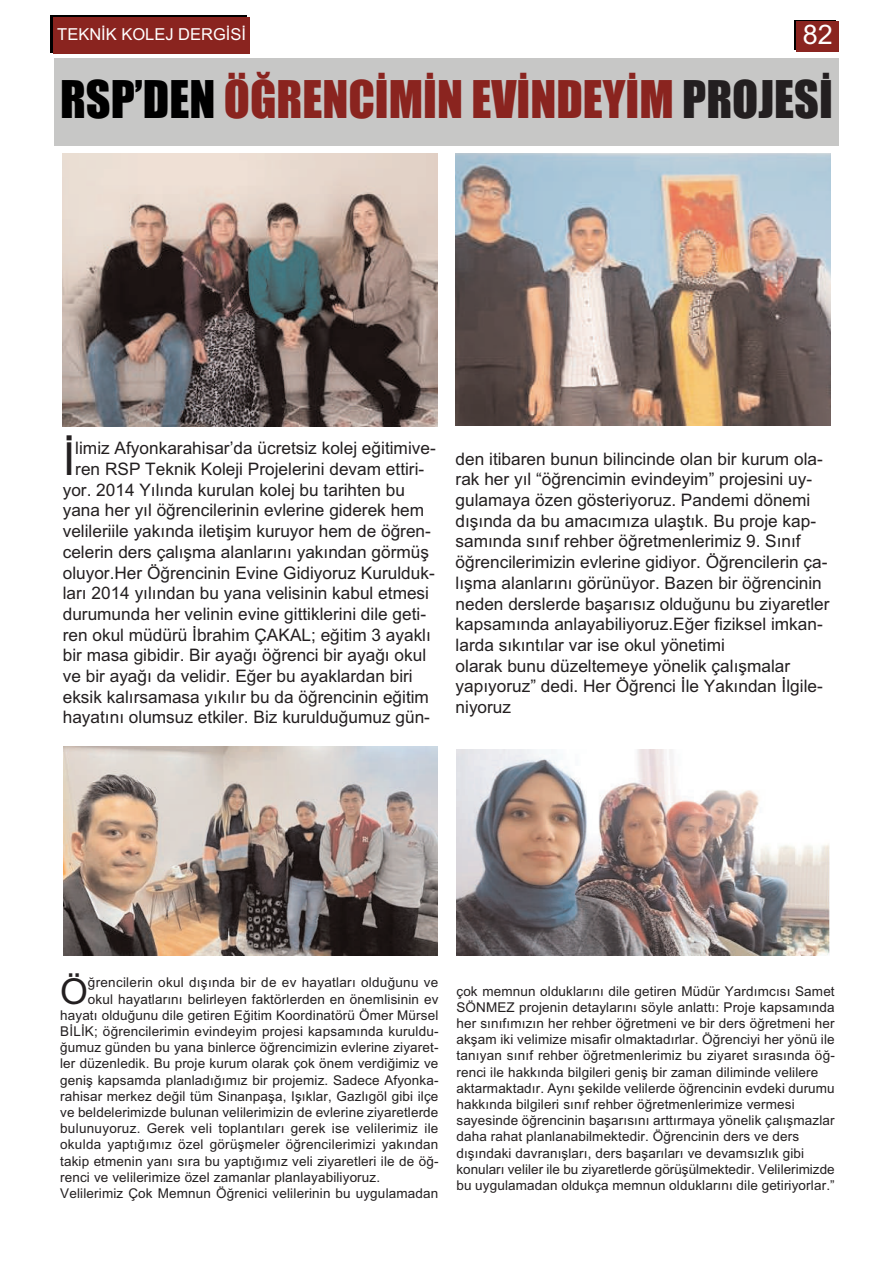
<style>
.page{position:relative;width:893px;height:1263px;background:#fff}
.page>*{position:absolute;margin:0;border:0;box-sizing:border-box;transform-origin:0 0}
.t1{font:48px "Impact";color:#8a241f}
.t2{font:45.6px "Arial";color:#231f20}
.t3{font:35.7px "Arial";color:#231f20}
.t4{font:27px "Arial";color:#fff}
.t5{font:17.25px/20.7px "Arial";color:#231f20}
.t6{font:16.5px "Arial";color:#fff}
.t7{font:13.5px/16.2px "Arial";letter-spacing:.01em;color:#231f20}
.s1{color:#000}
.s2{color:#231f20}
</style>
<div class="page">
<div style="left:54px;top:58px;width:785px;height:88px;background:#c7c7c6"></div>
<img style="left:62px;top:153px;width:375px;height:274px">
<img style="left:455px;top:153px;width:376px;height:272px">
<img style="left:64px;top:747px;width:373px;height:208px">
<img style="left:457px;top:749px;width:372px;height:206px">
<div style="left:51px;top:15px;width:196px;height:38px;background:linear-gradient(to right,#8a241f,#8a241f)"></div>
<div style="left:54px;top:18px;width:196px;height:36px;background:#8a241f"></div>
<div style="left:794px;top:20px;width:41px;height:30px;background:linear-gradient(to bottom,#8a241f,#8a241f)"></div>
<div style="left:797px;top:22px;width:42px;height:30px;background:#8a241f"></div>
<p class="t6" style="left:57px;top:25px;width:190px">TEKNİK KOLEJ DERGİSİ</p>
<h3 class="t4" style="left:803px;top:19px;width:32px">82</h3>
<h1 class="t1" style="left:60px;top:74px;width:774px"><span class="s1">RSP’DEN</span> ÖĞRENCİMİN EVİNDEYİM <span class="s2">PROJESİ</span></h1>
<h2 class="t2" style="left:63px;top:433px;width:14px">İ</h2>
<p class="t5" style="left:75px;top:438px;width:362px">limiz Afyonkarahisar’da ücretsiz kolej eğitimive-</p>
<p class="t5" style="left:75px;top:459px;width:350px">ren RSP Teknik Koleji Projelerini devam ettiri-</p>
<p class="t5" style="left:63px;top:479px;width:344px">yor. 2014 Yılında kurulan kolej bu tarihten bu</p>
<p class="t5" style="left:63px;top:500px;width:363px">yana her yıl öğrencilerinin evlerine giderek hem</p>
<p class="t5" style="left:63px;top:521px;width:370px">velileriile yakında iletişim kuruyor hem de öğren-</p>
<p class="t5" style="left:63px;top:541px;width:368px">celerin ders çalışma alanlarını yakından görmüş</p>
<p class="t5" style="left:63px;top:562px;width:373px">oluyor.Her Öğrencinin Evine Gidiyoruz Kurulduk-</p>
<p class="t5" style="left:63px;top:583px;width:368px">ları 2014 yılından bu yana velisinin kabul etmesi</p>
<p class="t5" style="left:63px;top:604px;width:365px">durumunda her velinin evine gittiklerini dile geti-</p>
<p class="t5" style="left:63px;top:624px;width:370px">ren okul müdürü İbrahim ÇAKAL; eğitim 3 ayaklı</p>
<p class="t5" style="left:63px;top:645px;width:365px">bir masa gibidir. Bir ayağı öğrenci bir ayağı okul</p>
<p class="t5" style="left:63px;top:666px;width:351px">ve bir ayağı da velidir. Eğer bu ayaklardan biri</p>
<p class="t5" style="left:63px;top:686px;width:368px">eksik kalırsamasa yıkılır bu da öğrencinin eğitim</p>
<p class="t5" style="left:63px;top:707px;width:369px">hayatını olumsuz etkiler. Biz kurulduğumuz gün-</p>
<p class="t5" style="left:456px;top:448px;width:375px">den itibaren bunun bilincinde olan bir kurum ola&shy;rak her yıl “öğrencimin evindeyim” projesini uy&shy;gulamaya özen gösteriyoruz. Pandemi dönemi dışında da bu amacımıza ulaştık. Bu proje kap&shy;samında sınıf rehber öğretmenlerimiz 9. Sınıf öğrencilerimizin evlerine gidiyor. Öğrencilerin ça&shy;lışma alanlarını görünüyor. Bazen bir öğrencinin neden derslerde başarısız olduğunu bu ziyaretler kapsamında anlayabiliyoruz.Eğer fiziksel imkan&shy;larda sıkıntılar var ise okul yönetimi<br>olarak bunu düzeltemeye yönelik çalışmalar yapıyoruz” dedi. Her Öğrenci İle Yakından İlgile&shy;niyoruz</p>
<h3 class="t3" style="left:60px;top:970px;width:29px">Ö</h3>
<p class="t7" style="left:88px;top:975px;width:352px">ğrencilerin okul dışında bir de ev hayatları olduğunu ve</p>
<p class="t7" style="left:88px;top:991px;width:352px">okul hayatlarını belirleyen faktörlerden en önemlisinin ev</p>
<p class="t7" style="left:60px;top:1007px;width:380px">hayatı olduğunu dile getiren Eğitim Koordinatörü Ömer Mürsel</p>
<p class="t7" style="left:60px;top:1023px;width:380px">BİLİK; öğrencilerimin evindeyim projesi kapsamında kuruldu-</p>
<p class="t7" style="left:60px;top:1039px;width:380px">ğumuz günden bu yana binlerce öğrencimizin evlerine ziyaret-</p>
<p class="t7" style="left:60px;top:1056px;width:380px">ler düzenledik. Bu proje kurum olarak çok önem verdiğimiz ve</p>
<p class="t7" style="left:60px;top:1072px;width:380px">geniş kapsamda planladığımız bir projemiz. Sadece Afyonka-</p>
<p class="t7" style="left:60px;top:1088px;width:380px">rahisar merkez değil tüm Sinanpaşa, Işıklar, Gazlıgöl gibi ilçe</p>
<p class="t7" style="left:60px;top:1104px;width:380px">ve beldelerimizde bulunan velilerimizin de evlerine ziyaretlerde</p>
<p class="t7" style="left:60px;top:1120px;width:380px">bulunuyoruz. Gerek veli toplantıları gerek ise velilerimiz ile</p>
<p class="t7" style="left:60px;top:1137px;width:380px">okulda yaptığımız özel görüşmeler öğrencilerimizi yakından</p>
<p class="t7" style="left:60px;top:1153px;width:380px">takip etmenin yanı sıra bu yaptığımız veli ziyaretleri ile de öğ-</p>
<p class="t7" style="left:60px;top:1169px;width:322px">renci ve velilerimize özel zamanlar planlayabiliyoruz.</p>
<p class="t7" style="left:60px;top:1185px;width:380px">Velilerimiz Çok Memnun Öğrenici velilerinin bu uygulamadan</p>
<p class="t7" style="left:456px;top:983px;width:380px">çok memnun olduklarını dile getiren Müdür Yardımcısı Samet SÖNMEZ projenin detaylarını söyle anlattı: Proje kapsamında her sınıfımızın her rehber öğretmeni ve bir ders öğretmeni her akşam iki velimize misafir olmaktadırlar. Öğrenciyi her yönü ile tanıyan sınıf rehber öğretmenlerimiz bu ziyaret sırasında öğ&shy;renci ile hakkında bilgileri geniş bir zaman diliminde velilere aktarmaktadır. Aynı şekilde velilerde öğrencinin evdeki durumu hakkında bilgileri sınıf rehber öğretmenlerimize vermesi sayesinde öğrencinin başarısını arttırmaya yönelik çalışmazlar daha rahat planlanabilmektedir. Öğrencinin ders ve ders dışındaki davranışları, ders başarıları ve devamsızlık gibi konuları veliler ile bu ziyaretlerde görüşülmektedir. Velilerimizde bu uygulamadan oldukça memnun olduklarını dile getiriyorlar.”</p>
</div>
